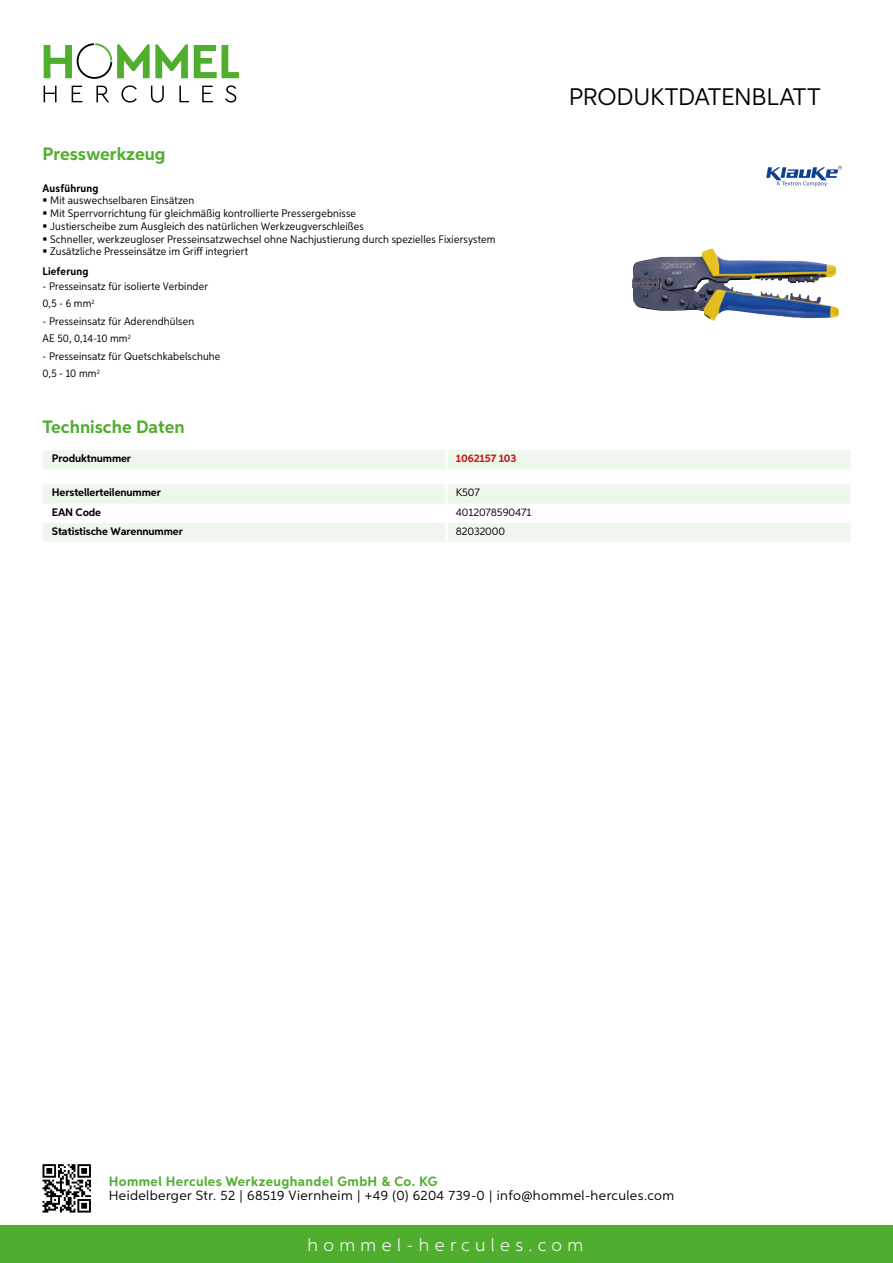
<style>
.page{position:relative;width:893px;height:1263px;background:#fff}
.page>*{position:absolute;margin:0;border:0;box-sizing:border-box;transform-origin:0 0}
.t1{font:24px "Aspira";letter-spacing:-.01em;color:#000}
.t2{font:700 18px "Aspira";color:#50ae2f}
.t3{font:300 18px "Aspira";letter-spacing:.3em;color:#fff}
.t4{font:13.5px "Aspira";letter-spacing:.03em;color:#000}
.t5{font:700 13.5px "Aspira";letter-spacing:.03em;color:#50ae2f}
.t6{font:10.95px/12.8px "Aspira Nar";letter-spacing:.015em;color:#000}
.t7{font:700 10.95px "Aspira";letter-spacing:-.01em;color:#000}
.t8{font:10.95px "Aspira";letter-spacing:-.01em;color:#000}
.t9{font:700 10.95px "Aspira Nar";letter-spacing:.02em;color:#000}
.t10{font:700 10.95px "Aspira";letter-spacing:-.01em;color:#cd1013}
</style>
<div class="page">
<div style="left:0;top:1226px;width:893px;height:37px;background:#50ae2f"></div>
<svg style="left:43px;top:1164px;width:48px;height:48px"></svg>
<svg style="left:194px;top:45px;width:45px;height:33px"></svg>
<svg style="left:44px;top:43px;width:144px;height:36px"></svg>
<svg style="left:44px;top:86px;width:13px;height:16px"></svg>
<svg style="left:72px;top:86px;width:10px;height:16px"></svg>
<svg style="left:96px;top:86px;width:13px;height:16px"></svg>
<svg style="left:121px;top:85px;width:16px;height:18px"></svg>
<svg style="left:151px;top:86px;width:13px;height:17px"></svg>
<svg style="left:179px;top:86px;width:10px;height:16px"></svg>
<svg style="left:202px;top:86px;width:11px;height:16px"></svg>
<svg style="left:225px;top:85px;width:11px;height:18px"></svg>
<div style="left:43px;top:450px;width:807px;height:19px;background:#eef7eb"></div>
<hr style="left:445px;top:450px;width:3px;height:19px;background:#fff">
<svg style="left:43px;top:485px;width:807px;height:57px"></svg>
<hr style="left:445px;top:523px;width:3px;height:19px;background:#fff">
<img style="left:632px;top:252px;width:207px;height:69px">
<svg style="left:766px;top:166px;width:76px;height:20px"></svg>
<h2 class="t2" style="left:43px;top:142px;width:125px">Presswerkzeug</h2>
<p class="t9" style="left:43px;top:181px;width:58px">Ausführung</p>
<p class="t6" style="left:50px;top:194px;width:447px">Mit auswechselbaren Einsätzen<br>Mit Sperrvorrichtung für gleichmäßig kontrollierte Pressergebnisse<br>Justierscheibe zum Ausgleich des natürlichen Werkzeugverschleißes<br>Schneller, werkzeugloser Presseinsatzwechsel ohne Nachjustierung durch spezielles Fixiersystem Zusätzliche Presseinsätze im Griff integriert</p>
<p class="t9" style="left:43px;top:264px;width:47px">Lieferung</p>
<p class="t6" style="left:43px;top:277px;width:167px;line-height:17.5px">- Presseinsatz für isolierte Verbinder<br>0,5 - 6 mm<sup>2</sup></p>
<p class="t6" style="left:43px;top:312px;width:153px;line-height:17.5px">- Presseinsatz für Aderendhülsen<br>AE 50, 0,14-10 mm<sup>2</sup></p>
<p class="t6" style="left:43px;top:347px;width:179px;line-height:17.5px">- Presseinsatz für Quetschkabelschuhe<br>0,5 - 10 mm<sup>2</sup></p>
<h2 class="t2" style="left:43px;top:416px;width:144px">Technische Daten</h2>
<p class="t7" style="left:52px;top:451px;width:81px">Produktnummer</p>
<p class="t10" style="left:456px;top:451px;width:62px">1062157 103</p>
<p class="t7" style="left:52px;top:486px;width:111px">Herstellerteilenummer</p>
<p class="t8" style="left:456px;top:486px;width:26px">K507</p>
<p class="t7" style="left:52px;top:505px;width:51px">EAN Code</p>
<p class="t8" style="left:456px;top:505px;width:77px">4012078590471</p>
<p class="t7" style="left:52px;top:524px;width:132px">Statistische Warennummer</p>
<p class="t8" style="left:456px;top:524px;width:51px">82032000</p>
<h1 class="t1" style="left:569px;top:82px;width:253px">Produktdatenblatt</h1>
<p class="t5" style="left:109px;top:1172px;width:330px">Hommel Hercules Werkzeughandel GmbH &amp; Co. KG</p>
<p class="t4" style="left:109px;top:1187px;width:567px">Heidelberger Str. 52 | 68519 Viernheim | +49 (0) 6204 739-0 | info@hommel-hercules.com</p>
<h2 class="t3" style="left:307px;top:1234px;width:277px">hommel-hercules.com</h2>
</div>
